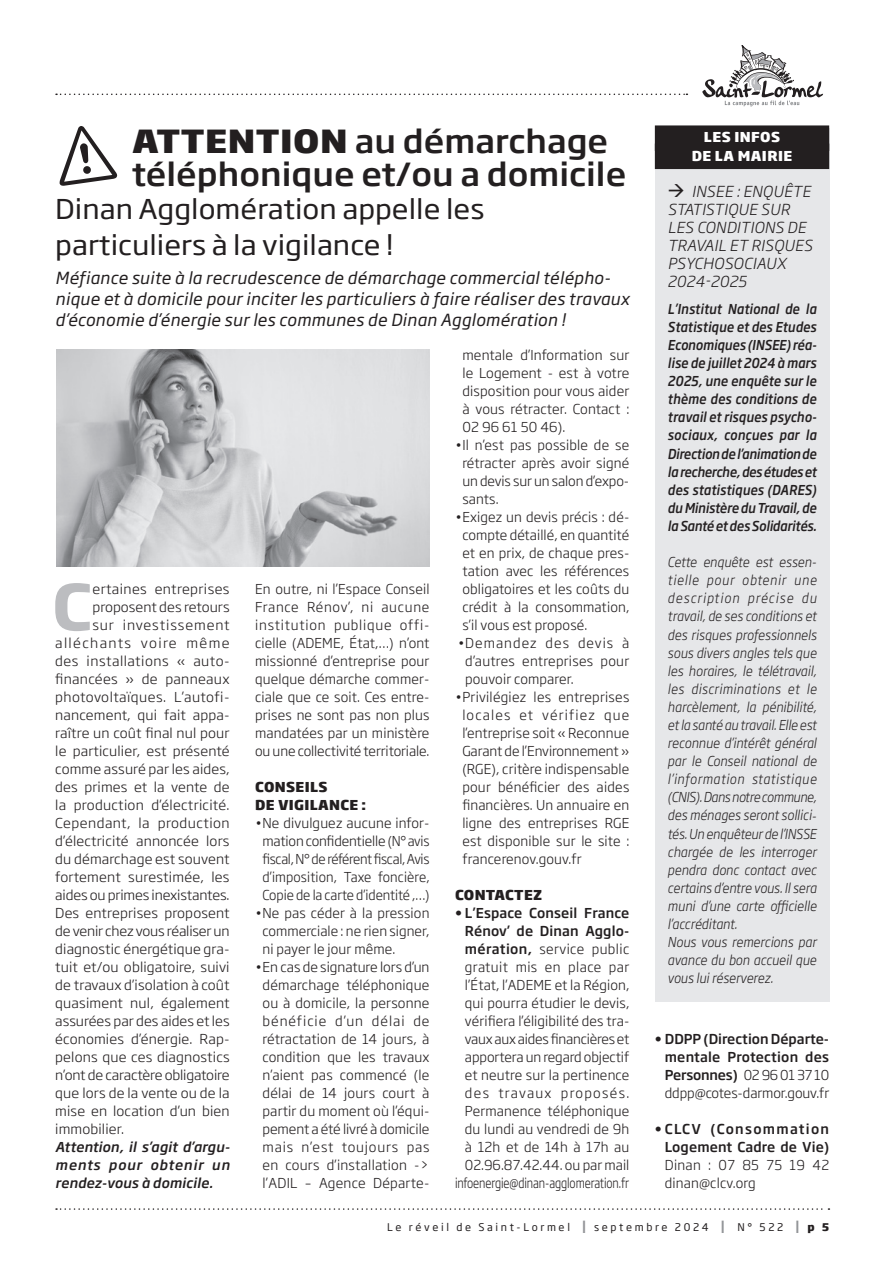
<style>
.page{position:relative;width:893px;height:1263px;background:#fff}
.page>*{position:absolute;margin:0;border:0;box-sizing:border-box;transform-origin:0 0}
.t1{font:700 61.95px "Soho Gothic Pro";color:#bcbdc0;scale:1.04 1}
.t2{font:500 31.5px/33px "Soho Gothic Pro";color:#231f20;scale:1.08 1}
.t3{font:27px/36px "Soho Gothic Pro";color:#231f20;scale:1.08 1}
.t4{font:italic 16.5px/21px "Soho Gothic Pro";letter-spacing:.02em;color:#231f20}
.t5{font:italic 300 15px/18.1px "Soho Gothic Pro";letter-spacing:.025em;color:#231f20}
.t6{font:300 13.5px/18px "Soho Gothic Pro";letter-spacing:.01em;color:#231f20;text-align:justify}
.t7{font:italic 300 13.5px/18.1px "Soho Gothic Pro";letter-spacing:.01em;color:#231f20;scale:.9 1}
.t8{font:300 13.5px "Soho Gothic Pro";letter-spacing:.01em;color:#231f20;scale:1.04 1}
.t9{font:italic 500 13.5px/18.1px "Soho Gothic Pro";color:#231f20;text-align:justify;scale:.89 1}
.t10{font:300 13.5px/18px "Soho Gothic Pro";letter-spacing:-.01em;color:#231f20;text-align:center}
.t11{font:500 13.5px/18px "Soho Gothic Pro";letter-spacing:.01em;color:#231f20;text-align:justify}
.t12{font:italic 500 13.5px/18px "Soho Gothic Pro";color:#231f20;text-align:justify}
.t13{font:300 13.5px "Soho Gothic Pro";letter-spacing:-.01em;color:#231f20;scale:1.04 1}
.t14{font:300 13.5px "Soho Gothic Pro";letter-spacing:.03em;color:#231f20;scale:1.04 1}
.t15{font:500 13.5px/18px "Soho Gothic Pro";letter-spacing:.03em;color:#231f20;text-align:right}
.t16{font:800 13.5px/18px "Soho Gothic Pro";letter-spacing:.025em;color:#231f20}
.t17{font:300 13.5px "Soho Gothic Pro";letter-spacing:-.015em;color:#231f20;scale:1.04 1}
.t18{font:300 13.5px "Soho Gothic Pro";letter-spacing:.035em;color:#231f20;scale:1.04 1}
.t19{font:300 13.5px "Soho Gothic Pro";letter-spacing:.095em;color:#231f20;scale:1.04 1}
.t20{font:800 13.5px/18.1px "Soho Gothic Pro";letter-spacing:.035em;color:#fff;text-align:center}
.t21{font:300 13.5px "Soho Gothic Pro";letter-spacing:.065em;color:#231f20;scale:1.04 1}
.t22{font:10.5px "Soho Gothic Pro";letter-spacing:.25em;color:#231f20}
.s1{font-weight:800}
.s2{font-weight:500}
.s3{font-weight:300}
.s4{font-weight:500;font-size:16.65px;color:#939598}
</style>
<div class="page">
<svg style="left:56px;top:1208px;width:773px;height:2px"></svg>
<svg style="left:702px;top:45px;width:121px;height:62px"></svg>
<svg style="left:56px;top:94px;width:631px;height:1px"></svg>
<div style="left:655px;top:128px;width:174px;height:873px;background:#e6e7e9"></div>
<div style="left:655px;top:125px;width:174px;height:26px;background:#231f20"></div>
<div style="left:655px;top:144px;width:174px;height:25px;background:#231f20"></div>
<img style="left:57px;top:349px;width:372px;height:217px">
<svg style="left:59px;top:126px;width:58px;height:60px"></svg>
<h2 class="t2" style="left:132px;top:122px;width:459px"><span class="s1">ATTENTION</span> au démarchage téléphonique et/ou a domicile</h2>
<h3 class="t3" style="left:55px;top:189px;width:399px">Dinan Agglomération appelle les particuliers à la vigilance !</h3>
<p class="t4" style="left:55px;top:267px;width:576px">Méfiance suite à la recrudescence de démarchage commercial télépho&shy;nique et à domicile pour inciter les particuliers à faire réaliser des travaux d’économie d’énergie sur les communes de Dinan Agglomération !</p>
<p class="t20" style="left:692px;top:127px;width:102px">LES INFOS<br>DE LA MAIRIE</p>
<p class="t5" style="left:668px;top:181px;width:146px">→ INSEE : ENQUÊTE<br>STATISTIQUE SUR<br>LES CONDITIONS DE<br>TRAVAIL ET RISQUES<br>PSYCHOSOCIAUX<br>2024-2025</p>
<p class="t9" style="left:668px;top:299px;width:169px">L’Institut National de la Statistique et des Etudes Economiques (INSEE) réa&shy;lise de juillet 2024 à mars 2025, une enquête sur le thème des conditions de travail et risques psycho&shy;sociaux, conçues par la Direction de l’animation de la recherche, des études et des statistiques (DARES) du Ministère du Travail, de la Santé et des Solidarités.</p>
<p class="t7" style="left:668px;top:552px;width:167px">Cette enquête est essen&shy;tielle pour obtenir une description précise du travail, de ses conditions et des risques professionnels sous divers angles tels que les horaires, le télétravail, les discriminations et le harcèlement, la pénibilité, et la santé au travail. Elle est reconnue d’intérêt général par le Conseil national de l’information statistique (CNIS). Dans notre commune, des ménages seront sollici&shy;tés. Un enquêteur de l’INSSE chargée de les interroger pendra donc contact avec certains d’entre vous. Il sera muni d’une carte officielle l’accréditant.<br>Nous vous remercions par avance du bon accueil que vous lui réserverez.</p>
<p class="t6" style="left:462px;top:345px;width:168px">mentale d’Information sur le Logement - est à votre disposition pour vous aider à vous rétracter. Contact :<br>02 96 61 50 46).</p>
<p class="t6" style="left:462px;top:435px;width:169px;text-indent:-7px">•Il n’est pas possible de se rétracter après avoir signé un devis sur un salon d’expo&shy;sants.</p>
<p class="t6" style="left:462px;top:507px;width:169px;text-indent:-7px">•Exigez un devis précis : dé&shy;compte détaillé, en quantité et en prix, de chaque pres&shy;tation avec les références obligatoires et les coûts du crédit à la consommation, s’il vous est proposé.</p>
<p class="t6" style="left:465px;top:633px;width:166px;text-indent:-7px">•Demandez des devis à d’autres entreprises pour pouvoir comparer.</p>
<p class="t6" style="left:462px;top:687px;width:169px;text-indent:-7px">•Privilégiez les entreprises locales et vérifiez que l’entreprise soit « Reconnue Garant de l’Environnement » (RGE), critère indispensable pour bénéficier des aides financières. Un annuaire en ligne des entreprises RGE est disponible sur le site : francerenov.gouv.fr</p>
<p class="t16" style="left:455px;top:885px;width:89px">CONTACTEZ</p>
<p class="t6" style="left:455px;top:903px;width:176px;text-align:right"><span class="s2">• L’Espace Conseil France<br>Rénov’ de Dinan Agglo&shy;mération,</span> service public gratuit mis en place par l’État, l’ADEME et la Région, qui pourra étudier le devis, vérifiera l’éligibilité des tra&shy;vaux aux aides financières et apportera un regard objectif et neutre sur la pertinence des travaux proposés.<br>Permanence téléphonique du lundi au vendredi de 9h à 12h et de 14h à 17h au<br>02.96.87.42.44. ou par mail infoenergie@dinan-agglomeration.fr</p>
<h1 class="t1" style="left:52px;top:558px;width:40px">C</h1>
<p class="t8" style="left:92px;top:579px;width:133px">ertaines entreprises</p>
<p class="t6" style="left:255px;top:579px;width:176px">En outre, ni l’Espace Conseil France Rénov’, ni aucune institution publique offi&shy;cielle (ADEME, État,…) n’ont missionné d’entreprise pour quelque démarche commer&shy;ciale que ce soit. Ces entre&shy;prises ne sont pas non plus mandatées par un ministère ou une collectivité territoriale.</p>
<p class="t16" style="left:255px;top:777px;width:112px">CONSEILS<br>DE VIGILANCE :</p>
<p class="t10" style="left:255px;top:813px;width:176px">•Ne divulguez aucune infor&shy;mation confidentielle (N° avis fiscal, N° de référent fiscal, Avis d’imposition, Taxe foncière,<br>Copie de la carte d’identité ,…)</p>
<p class="t6" style="left:262px;top:903px;width:169px;text-indent:-7px">•Ne pas céder à la pression commerciale : ne rien signer, ni payer le jour même.</p>
<p class="t6" style="left:255px;top:957px;width:176px;text-align:center">•En cas de signature lors d’un démarchage téléphonique ou à domicile, la personne bénéficie d’un délai de rétractation de 14 jours, à condition que les travaux n’aient pas commencé (le délai de 14 jours court à partir du moment où l’équi&shy;pement a été livré à domicile mais n’est toujours pas en cours d’installation -&gt; l’ADIL – Agence Départe-</p>
<p class="t8" style="left:92px;top:596px;width:133px">proposent des retours</p>
<p class="t21" style="left:92px;top:614px;width:133px">sur investissement</p>
<p class="t19" style="left:55px;top:632px;width:169px">alléchants voire même</p>
<p class="t18" style="left:55px;top:650px;width:169px">des installations « auto-</p>
<p class="t8" style="left:55px;top:669px;width:169px">financées » de panneaux</p>
<p class="t14" style="left:55px;top:686px;width:169px">photovoltaïques. L’autofi-</p>
<p class="t8" style="left:55px;top:705px;width:169px">nancement, qui fait appa-</p>
<p class="t8" style="left:55px;top:723px;width:169px">raître un coût final nul pour</p>
<p class="t8" style="left:55px;top:740px;width:169px">le particulier, est présenté</p>
<p class="t8" style="left:55px;top:758px;width:169px">comme assuré par les aides,</p>
<p class="t8" style="left:55px;top:776px;width:169px">des primes et la vente de</p>
<p class="t8" style="left:55px;top:794px;width:169px">la production d’électricité.</p>
<p class="t14" style="left:55px;top:812px;width:169px">Cependant, la production</p>
<p class="t8" style="left:55px;top:830px;width:169px">d’électricité annoncée lors</p>
<p class="t8" style="left:55px;top:848px;width:169px">du démarchage est souvent</p>
<p class="t8" style="left:55px;top:866px;width:169px">fortement surestimée, les</p>
<p class="t13" style="left:55px;top:884px;width:169px">aides ou primes inexistantes.</p>
<p class="t8" style="left:55px;top:902px;width:169px">Des entreprises proposent</p>
<p class="t17" style="left:55px;top:920px;width:169px">de venir chez vous réaliser un</p>
<p class="t8" style="left:55px;top:938px;width:169px">diagnostic énergétique gra-</p>
<p class="t8" style="left:55px;top:957px;width:169px">tuit et/ou obligatoire, suivi</p>
<p class="t8" style="left:55px;top:974px;width:169px">de travaux d’isolation à coût</p>
<p class="t8" style="left:55px;top:992px;width:169px">quasiment nul, également</p>
<p class="t8" style="left:55px;top:1010px;width:169px">assurées par des aides et les</p>
<p class="t8" style="left:55px;top:1028px;width:169px">économies d’énergie. Rap-</p>
<p class="t8" style="left:55px;top:1047px;width:169px">pelons que ces diagnostics</p>
<p class="t13" style="left:55px;top:1064px;width:169px">n’ont de caractère obligatoire</p>
<p class="t8" style="left:55px;top:1082px;width:169px">que lors de la vente ou de la</p>
<p class="t8" style="left:55px;top:1100px;width:169px">mise en location d’un bien</p>
<p class="t8" style="left:55px;top:1118px;width:68px">immobilier.</p>
<p class="t12" style="left:55px;top:1137px;width:176px">Attention, il s’agit d’argu&shy;ments pour obtenir un rendez-vous à domicile.</p>
<p class="t11" style="left:665px;top:1029px;width:166px;text-indent:-10px">• DDPP (Direction Départe&shy;mentale Protection des Personnes) <span class="s3">02 96 01 37 10 ddpp@cotes-darmor.gouv.fr</span></p>
<p class="t15" style="left:655px;top:1119px;width:176px">• CLCV (Consommation<br>Logement Cadre de Vie)</p>
<p class="t6" style="left:665px;top:1155px;width:166px">Dinan : 07 85 75 19 42 dinan@clcv.org</p>
<p class="t22" style="left:387px;top:1219px;width:443px">Le réveil de Saint-Lormel <span class="s4">I</span> septembre 2024 <span class="s4">I</span> N° 522 <span class="s4">I</span> <span class="s1">p 5</span></p>
</div>
